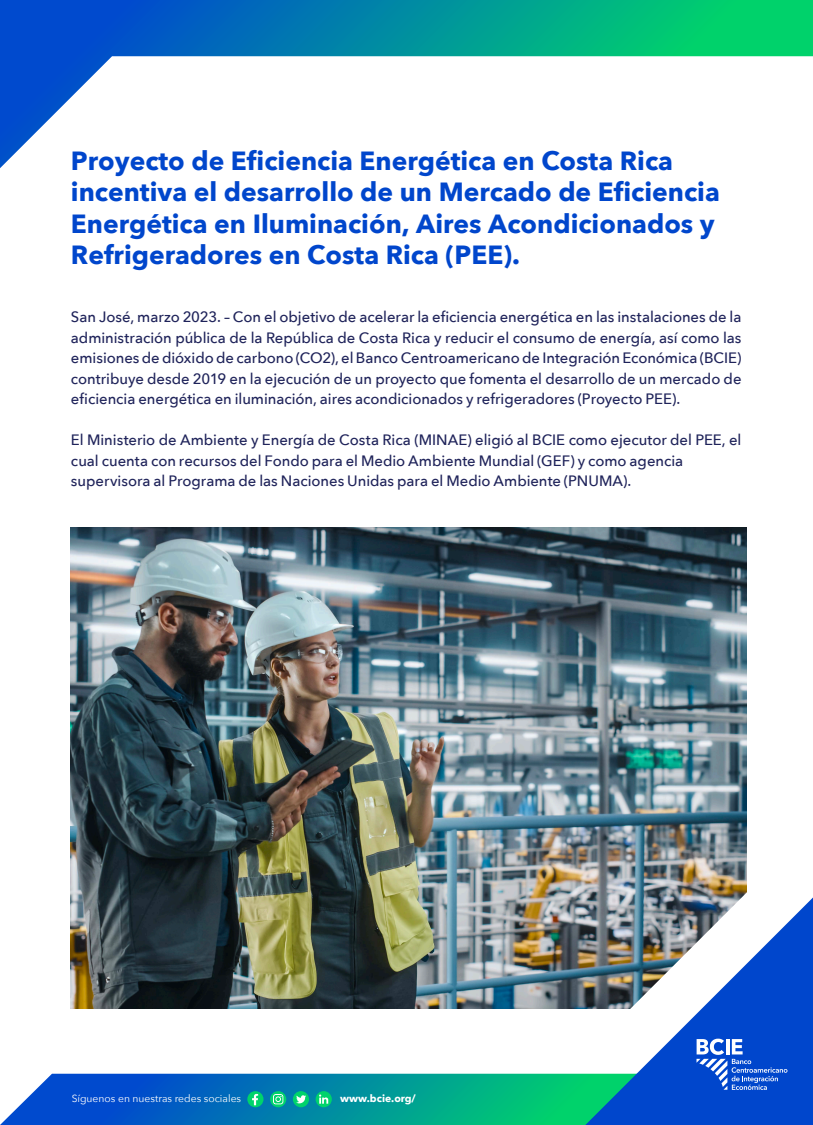
<style>
.page{position:relative;width:813px;height:1125px;background:#fff}
.page>*{position:absolute;margin:0;border:0;box-sizing:border-box;transform-origin:0 0}
.t1{font:700 26.25px/31.5px "Avenir Next";color:#0046cc}
.t2{font:500 15px/20.5px "Avenir Next";letter-spacing:-.005em;color:#1f235a;text-align:justify}
.t3{font:10.38px "Avenir Next";color:#fff}
.t4{font:700 10.38px "Avenir Next";color:#fff}
</style>
<div class="page">
<img style="left:71px;top:527px;width:675px;height:482px">
<svg style="left:0;top:0;width:812px;height:168px"></svg>
<img style="left:549px;top:862px;width:198px;height:212px">
<svg style="left:0;top:1074px;width:585px;height:51px;background:#0c8ca8"></svg>
<svg style="left:585px;top:898px;width:227px;height:227px"></svg>
<svg style="left:696px;top:1039px;width:91px;height:51px;background:#366dd6"></svg>
<h1 class="t1" style="left:71px;top:144px;width:650px">Proyecto de Eficiencia Energética en Costa Rica incentiva el desarrollo de un Mercado de Eficiencia Energética en Iluminación, Aires Acondicionados y Refrigeradores en Costa Rica (PEE).</h1>
<p class="t2" style="left:71px;top:306px;width:672px">San José, marzo 2023. – Con el objetivo de acelerar la eficiencia energética en las instalaciones de la administración pública de la República de Costa Rica y reducir el consumo de energía, así como las emisiones de dióxido de carbono (CO2), el Banco Centroamericano de Integración Económica (BCIE) contribuye desde 2019 en la ejecución de un proyecto que fomenta el desarrollo de un mercado de eficiencia energética en iluminación, aires acondicionados y refrigeradores (Proyecto PEE).</p>
<p class="t2" style="left:71px;top:429px;width:672px;text-align:left">El Ministerio de Ambiente y Energía de Costa Rica (MINAE) eligió al BCIE como ejecutor del PEE, el cual cuenta con recursos del Fondo para el Medio Ambiente Mundial (GEF) y como agencia supervisora al Programa de las Naciones Unidas para el Medio Ambiente (PNUMA).</p>
<p class="t3" style="left:72px;top:1090px;width:171px">Síguenos en nuestras redes sociales</p>
<p class="t4" style="left:340px;top:1089px;width:77px">www.bcie.org/</p>
</div>
